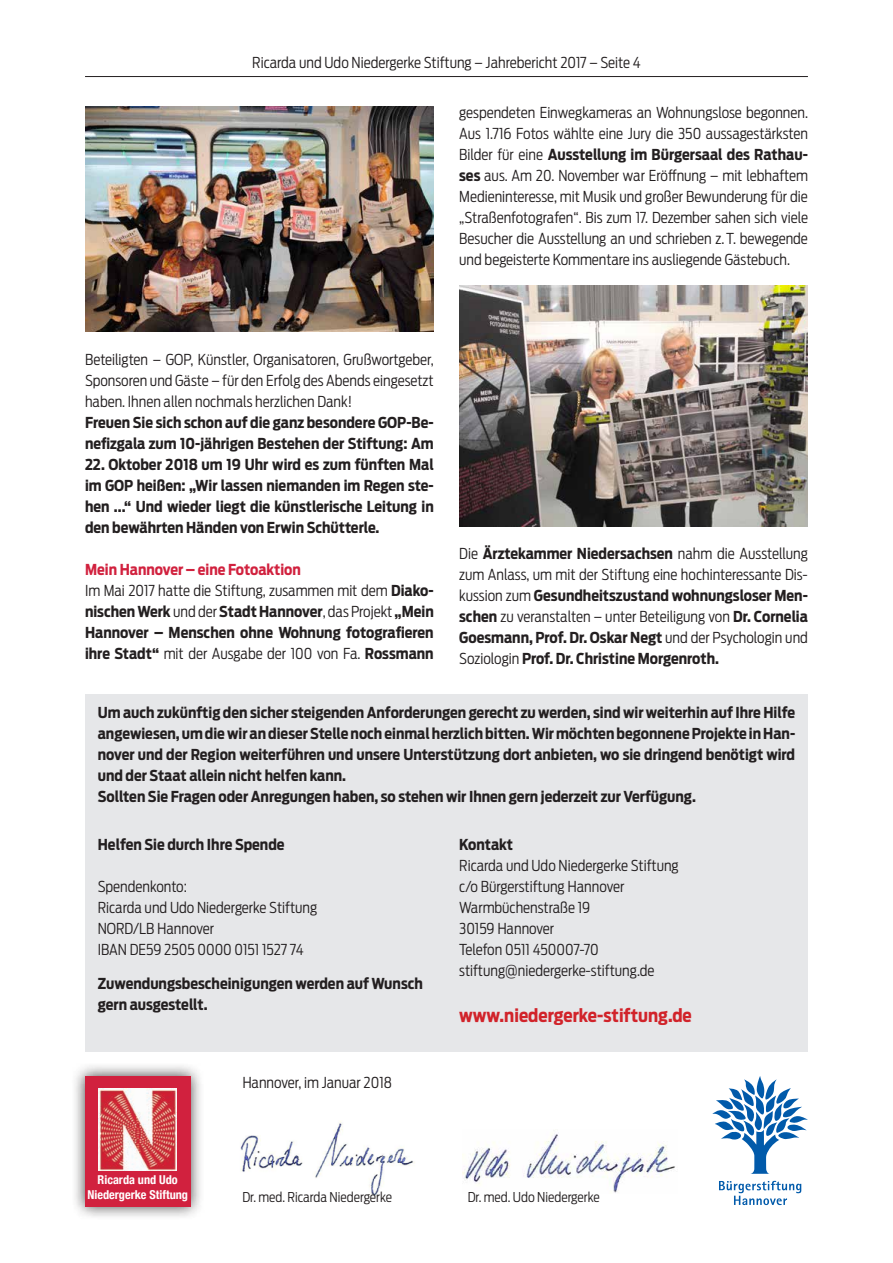
<style>
.page{position:relative;width:893px;height:1263px;background:#fff}
.page>*{position:absolute;margin:0;border:0;box-sizing:border-box;transform-origin:0 0}
.t1{font:700 18px "Antenna Cond";color:#d1232a}
.t2{font:300 15px/21px "Antenna Cond";color:#231f20;text-align:justify}
.t3{font:700 15px/21px "Antenna Cond";color:#231f20}
.t4{font:300 13.5px "Antenna Cond";color:#231f20}
.t5{font:700 condensed 12.3px/15.6px "Helvetica Neue";color:#fff;text-align:center}
.s1{font-weight:700}
.s2{color:#d1213e}
.s3{font-weight:300}
</style>
<div class="page">
<hr style="left:85px;top:76px;width:723px;height:1px;background:#231f20">
<img style="left:463px;top:1134px;width:212px;height:59px">
<img style="left:240px;top:1121px;width:175px;height:75px">
<div style="left:85px;top:694px;width:723px;height:358px;background:#e6e7e9"></div>
<svg style="left:712px;top:1076px;width:96px;height:98px"></svg>
<svg style="left:719px;top:1181px;width:82px;height:24px"></svg>
<div style="left:71px;top:1062px;width:133px;height:159px;background:#231f20;opacity:.85"></div>
<div style="left:85px;top:1076px;width:105px;height:131px;background:#d1213e"></div>
<img style="left:99px;top:1088px;width:78px;height:82px">
<img style="left:459px;top:285px;width:349px;height:241px">
<img style="left:85px;top:106px;width:349px;height:226px">
<p class="t2" style="left:252px;top:52px;width:390px">Ricarda und Udo Niedergerke Stiftung – Jahrebericht 2017 – Seite 4</p>
<p class="t2" style="left:459px;top:102px;width:350px">gespendeten Einwegkameras an Wohnungslose begonnen.<br>Aus 1.716 Fotos wählte eine Jury die 350 aussagestärksten Bilder für eine <span class="s1">Ausstellung im Bürgersaal des Rathau&shy;ses</span> aus. Am 20. November war Eröffnung – mit lebhaftem Medieninteresse, mit Musik und großer Bewunderung für die „Straßenfotografen“. Bis zum 17. Dezember sahen sich viele Besucher die Ausstellung an und schrieben z.T. bewegende und begeisterte Kommentare ins ausliegende Gästebuch.</p>
<p class="t2" style="left:85px;top:349px;width:350px">Beteiligten – GOP, Künstler, Organisatoren, Grußwortgeber, Sponsoren und Gäste – für den Erfolg des Abends eingesetzt haben. Ihnen allen nochmals herzlichen Dank!</p>
<p class="t3" style="left:85px;top:412px;width:350px">Freuen Sie sich schon auf die ganz besondere GOP-Be&shy;nefizgala zum 10-jährigen Bestehen der Stiftung: Am</p>
<p class="t3" style="left:85px;top:454px;width:350px;text-align:justify">22. Oktober 2018 um 19 Uhr wird es zum fünften Mal im GOP heißen: „Wir lassen niemanden im Regen ste&shy;hen ...“ Und wieder liegt die künstlerische Leitung in den bewährten Händen von Erwin Schütterle.</p>
<p class="t3" style="left:85px;top:559px;width:350px"><span class="s2">Mein Hannover – eine Fotoaktion<br></span><span class="s3">Im Mai 2017 hatte die Stiftung, zusammen mit dem</span> Diako&shy;nischen Werk <span class="s3">und der</span> Stadt Hannover<span class="s3">, das Projekt</span> „Mein Hannover – Menschen ohne Wohnung fotografieren ihre Stadt“ <span class="s3">mit der Ausgabe der 100 von Fa.</span> Rossmann</p>
<p class="t2" style="left:459px;top:543px;width:350px">Die <span class="s1">Ärztekammer Niedersachsen</span> nahm die Ausstellung zum Anlass, um mit der Stiftung eine hochinteressante Dis&shy;kussion zum <span class="s1">Gesundheitszustand wohnungsloser Men&shy;schen</span> zu veranstalten – unter Beteiligung von <span class="s1">Dr. Cornelia Goesmann, Prof. Dr. Oskar Negt</span> und der Psychologin und Soziologin <span class="s1">Prof. Dr. Christine Morgenroth.</span></p>
<p class="t3" style="left:98px;top:702px;width:699px">Um auch zukünftig den sicher steigenden Anforderungen gerecht zu werden, sind wir weiterhin auf Ihre Hilfe angewiesen, um die wir an dieser Stelle noch einmal herzlich bitten. Wir möchten begonnene Projekte in Han&shy;nover und der Region weiterführen und unsere Unterstützung dort anbieten, wo sie dringend benötigt wird und der Staat allein nicht helfen kann.<br>Sollten Sie Fragen oder Anregungen haben, so stehen wir Ihnen gern jederzeit zur Verfügung.</p>
<p class="t3" style="left:98px;top:834px;width:188px">Helfen Sie durch Ihre Spende</p>
<p class="t2" style="left:98px;top:876px;width:221px;text-align:left">Spendenkonto:<br>Ricarda und Udo Niedergerke Stiftung<br>NORD/LB Hannover<br>IBAN DE59 2505 0000 0151 1527 74</p>
<p class="t3" style="left:98px;top:972px;width:327px">Zuwendungsbescheinigungen werden auf Wunsch gern ausgestellt.</p>
<p class="t2" style="left:242px;top:1072px;width:151px">Hannover, im Januar 2018</p>
<p class="t3" style="left:459px;top:834px;width:55px">Kontakt</p>
<p class="t2" style="left:459px;top:855px;width:221px;text-align:left">Ricarda und Udo Niedergerke Stiftung c/o Bürgerstiftung Hannover<br>Warmbüchenstraße 19<br>30159 Hannover<br>Telefon 0511 450007-70 stiftung@niedergerke-stiftung.de</p>
<p class="t1" style="left:459px;top:1005px;width:234px">www.niedergerke-stiftung.de</p>
<p class="t5" style="left:87px;top:1170px;width:102px">Ricarda und Udo<br>Niedergerke Stiftung</p>
<p class="t4" style="left:242px;top:1188px;width:151px">Dr. med. Ricarda Niedergerke</p>
<p class="t4" style="left:468px;top:1188px;width:133px">Dr. med. Udo Niedergerke</p>
</div>
